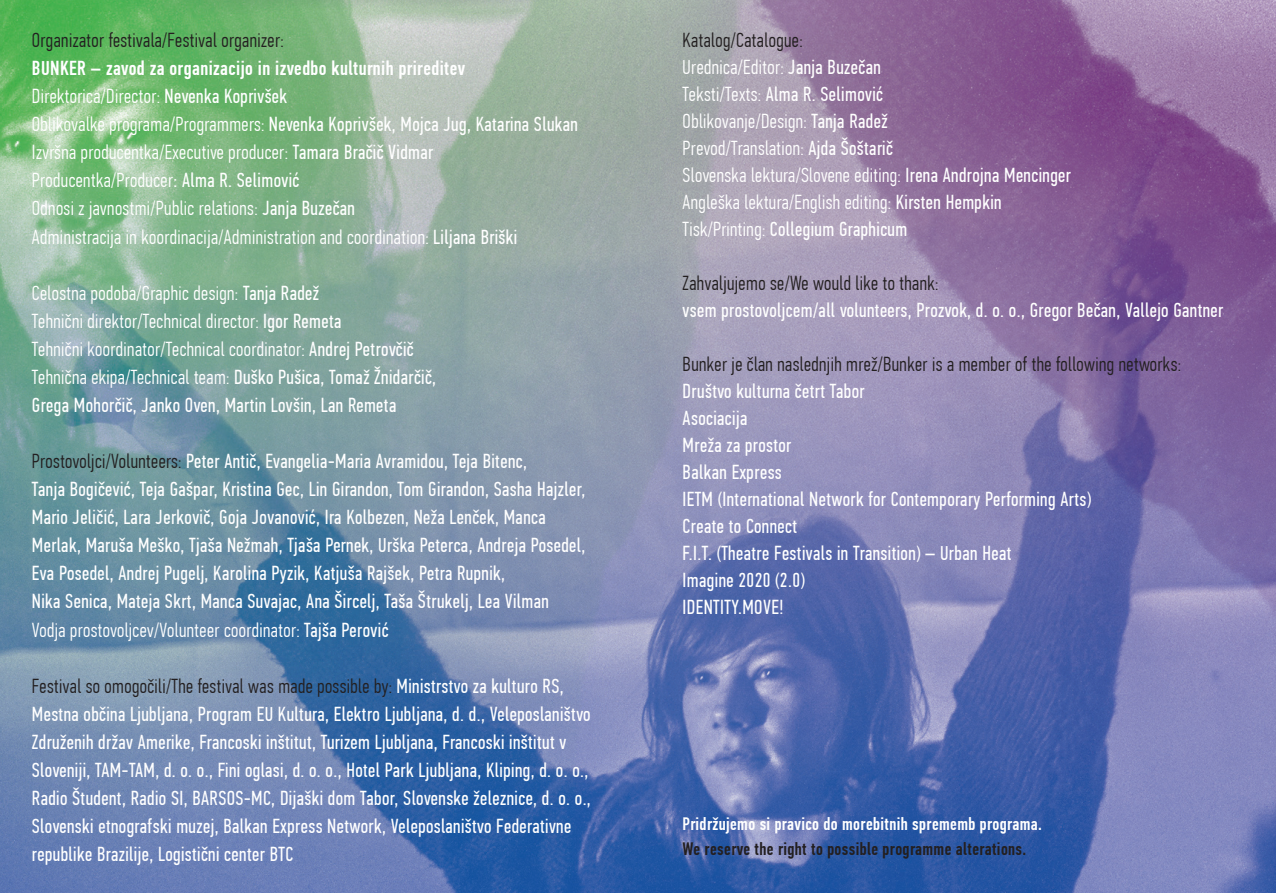
<style>
.page{position:relative;width:1276px;height:893px;background:#fff}
.page>*{position:absolute;margin:0;border:0;box-sizing:border-box;transform-origin:0 0}
.t1{font:20.25px/28.1px "PF Din Text Comp Pro";letter-spacing:.02em;color:#fff}
.t2{font:300 20.25px/28.1px "PF Din Text Comp Pro";letter-spacing:.02em;color:#fff}
.t3{font:300 20.25px "PF Din Text Comp Pro";letter-spacing:.02em;color:#231f20}
.t4{font:500 18px "PF Din Text Comp Pro";letter-spacing:.02em;color:#fff}
.t5{font:500 18px "PF Din Text Comp Pro";letter-spacing:.02em;color:#231f20}
.s1{font-weight:500}
.s2{font-weight:400}
.s3{font-weight:300;color:#231f20}
.s4{font-weight:300}
.s5{color:#231f20}
</style>
<div class="page">
<img style="left:0;top:0;width:1276px;height:893px">
<p class="t3" style="left:32px;top:29px;width:253px">Organizator festivala/Festival organizer:</p>
<p class="t2" style="left:32px;top:54px;width:547px"><span class="s1">BUNKER – zavod za organizacijo in izvedbo kulturnih prireditev </span>Direktorica/Director: <span class="s2">Nevenka Koprivšek<br></span>Oblikovalke programa/Programmers: <span class="s2">Nevenka Koprivšek, Mojca Jug, Katarina Slukan </span>Izvršna producentka/Executive producer: <span class="s2">Tamara Bračič Vidmar </span>Producentka/Producer<span class="s2">: Alma R. Selimović<br></span>Odnosi z javnostmi/Public relations: <span class="s2">Janja Buzečan<br></span>Administracija in koordinacija/Administration and coordination: <span class="s2">Liljana Briški</span></p>
<p class="t2" style="left:32px;top:279px;width:406px">Celostna podoba/Graphic design: <span class="s2">Tanja Radež<br></span>Tehnični direktor/Technical director: <span class="s2">Igor Remeta<br></span>Tehnični koordinator/Technical coordinator: <span class="s2">Andrej Petrovčič </span>Tehnična ekipa/Technical team: <span class="s2">Duško Pušica, Tomaž Žnidarčič, Grega Mohorčič, Janko Oven, Martin Lovšin, Lan Remeta</span></p>
<p class="t1" style="left:32px;top:447px;width:555px"><span class="s3">Prostovoljci/Volunteers:</span> Peter Antič, Evangelia-Maria Avramidou, Teja Bitenc,<br>Tanja Bogičević, Teja Gašpar, Kristina Gec, Lin Girandon, Tom Girandon, Sasha Hajzler, Mario Jeličić, Lara Jerkovič, Goja Jovanović, Ira Kolbezen, Neža Lenček, Manca Merlak, Maruša Meško, Tjaša Nežmah, Tjaša Pernek, Urška Peterca, Andreja Posedel, Eva Posedel, Andrej Pugelj, Karolina Pyzik, Katjuša Rajšek, Petra Rupnik,<br>Nika Senica, Mateja Skrt, Manca Suvajac, Ana Šircelj, Taša Štrukelj, Lea Vilman <span class="s4">Vodja prostovoljcev/Volunteer coordinator:</span> Tajša Perović</p>
<p class="t1" style="left:32px;top:672px;width:560px"><span class="s3">Festival so omogočili/The festival was made possible by:</span> Ministrstvo za kulturo RS, Mestna občina Ljubljana, Program EU Kultura, Elektro Ljubljana, d. d., Veleposlaništvo Združenih držav Amerike, Francoski inštitut, Turizem Ljubljana, Francoski inštitut v Sloveniji, TAM-TAM, d. o. o., Fini oglasi, d. o. o., Hotel Park Ljubljana, Kliping, d. o. o., Radio Študent, Radio SI, BARSOS-MC, Dijaški dom Tabor, Slovenske železnice, d. o. o., Slovenski etnografski muzej, Balkan Express Network, Veleposlaništvo Federativne republike Brazilije, Logistični center BTC</p>
<p class="t2" style="left:682px;top:27px;width:390px;line-height:27px"><span class="s5">Katalog/Catalogue:<br></span>Urednica/Editor: <span class="s2">Janja Buzečan<br></span>Teksti/Texts: <span class="s2">Alma R. Selimović<br></span>Oblikovanje/Design: <span class="s2">Tanja Radež<br></span>Prevod/Translation: <span class="s2">Ajda Šoštarič<br></span>Slovenska lektura/Slovene editing: <span class="s2">Irena Androjna Mencinger </span>Angleška lektura/English editing: <span class="s2">Kirsten Hempkin </span>Tisk/Printing: <span class="s2">Collegium Graphicum</span></p>
<p class="t3" style="left:682px;top:272px;width:257px">Zahvaljujemo se/We would like to thank:</p>
<p class="t1" style="left:682px;top:296px;width:542px">vsem prostovoljcem/all volunteers, Prozvok, d. o. o., Gregor Bečan, Vallejo Gantner</p>
<p class="t3" style="left:682px;top:353px;width:500px">Bunker je član naslednjih mrež/Bunker is a member of the following networks:</p>
<p class="t1" style="left:682px;top:378px;width:410px;line-height:27px">Društvo kulturna četrt Tabor<br>Asociacija<br>Mreža za prostor<br>Balkan Express<br>IETM (International Network for Contemporary Performing Arts)<br>Create to Connect<br>F.I.T. (Theatre Festivals in Transition) – Urban Heat<br>Imagine 2020 (2.0)<br>IDENTITY.MOVE!</p>
<p class="t4" style="left:682px;top:813px;width:361px">Pridržujemo si pravico do morebitnih sprememb programa.</p>
<p class="t5" style="left:682px;top:838px;width:345px">We reserve the right to possible programme alterations.</p>
</div>
